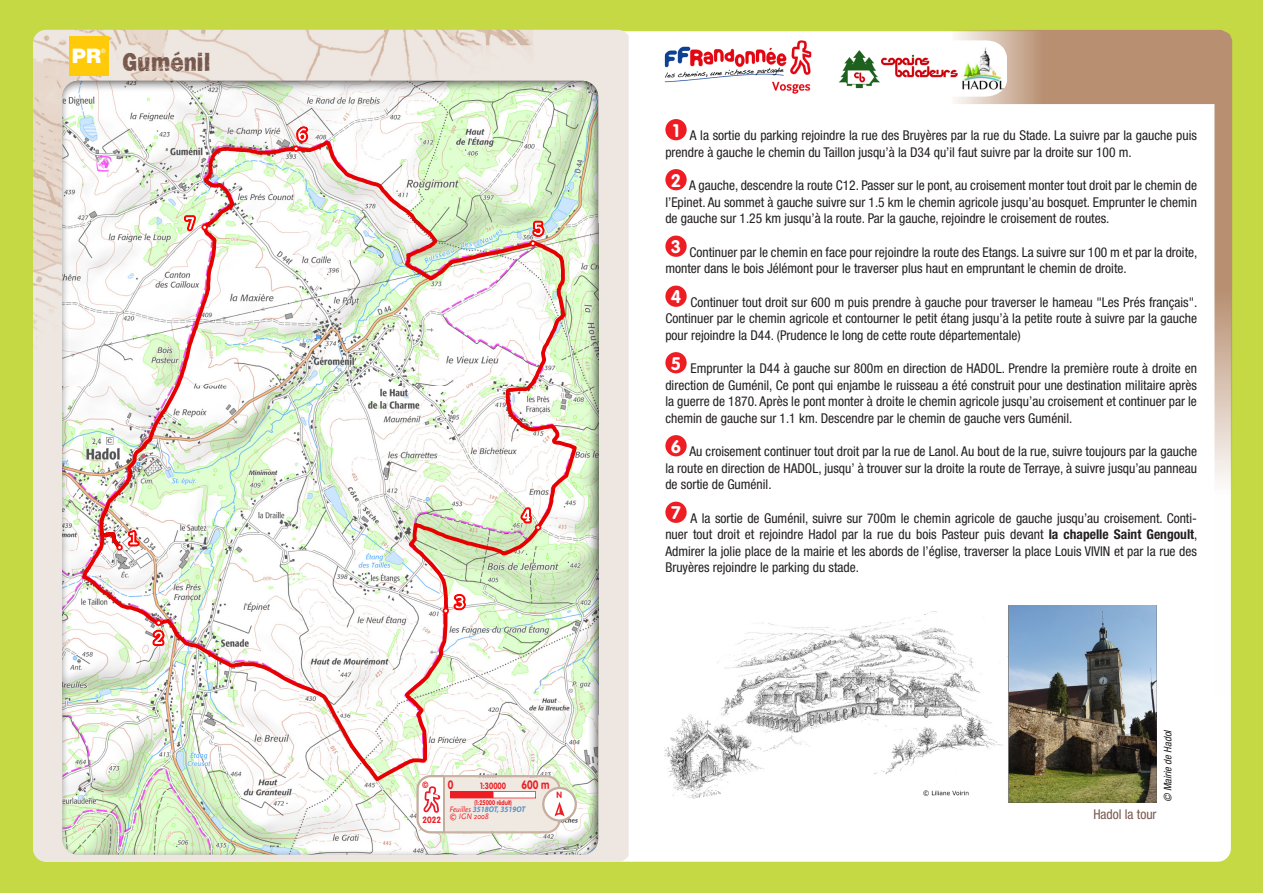
<style>
.page{position:relative;width:1263px;height:893px;background:#fff}
.page>*{position:absolute;margin:0;border:0;box-sizing:border-box;transform-origin:0 0}
.t1{font:27px "Frankie OTF";color:#78594e;scale:.83 1}
.t2{font:900 20.1px "Helvetica Neue LT Std";color:#fff}
.t3{font:condensed 13.5px/16.5px "Helvetica Neue LT Std";color:#231f20;text-align:justify}
.t4{font:condensed 13.5px "Helvetica Neue LT Std";color:#78594e}
.t5{font:700 12px "VAG Rounded Std";color:#ee1d23;scale:.82 1}
.t6{font:italic condensed 10.5px "Helvetica Neue LT Std";color:#231f20}
.t7{font:700 9px "VAG Rounded Std";color:#ee1d23;scale:.82 1}
.t8{font:700 9px "VAG Rounded Std";color:#ee1d23;scale:.9 1}
.t9{font:italic 700 8.25px "Myriad Pro";color:#5a91c6;scale:.9 1}
.t10{font:italic 8.25px "Scala Sans";color:#ee1d23;scale:.9 1}
.t11{font:700 6.75px "VAG Rounded Std";color:#ee1d23;scale:.82 1}
.t12{font:6.15px "Helvetica Neue LT Std";color:#fff}
.s1{font-family:"Scala Sans";font-weight:400;color:#ee1d23}
.s2{font-weight:700}
</style>
<div class="page">
<div style="left:0;top:0;width:631px;height:893px;background:#c4d944"></div>
<div style="left:631px;top:0;width:632px;height:893px;background:#c4d944"></div>
<div style="left:632px;top:31px;width:599px;height:831px;background:#fff"></div>
<img style="left:33px;top:30px;width:596px;height:832px">
<div style="left:665px;top:119px;width:22px;height:21px;background:#ee1d23;border-radius:50%"></div>
<div style="left:665px;top:169px;width:22px;height:21px;background:#ee1d23;border-radius:50%"></div>
<div style="left:665px;top:236px;width:22px;height:21px;background:#ee1d23;border-radius:50%"></div>
<div style="left:665px;top:286px;width:22px;height:21px;background:#ee1d23;border-radius:50%"></div>
<div style="left:665px;top:352px;width:22px;height:21px;background:#ee1d23;border-radius:50%"></div>
<div style="left:665px;top:435px;width:22px;height:21px;background:#ee1d23;border-radius:50%"></div>
<div style="left:665px;top:502px;width:22px;height:21px;background:#ee1d23;border-radius:50%"></div>
<div style="left:69px;top:36px;width:39px;height:39px;background:#feca0a"></div>
<div style="left:62px;top:80px;width:537px;height:775px;background:#231f20;opacity:.75"></div>
<svg style="left:416px;top:775px;width:161px;height:58px;background:#eddad4"></svg>
<svg style="left:653px;top:40px;width:170px;height:57px"></svg>
<img style="left:665px;top:40px;width:146px;height:57px">
<svg style="left:838px;top:30px;width:394px;height:667px;background:#f7f4f0"></svg>
<img style="left:838px;top:47px;width:169px;height:43px">
<img style="left:664px;top:605px;width:492px;height:197px">
<h2 class="t2" style="left:72px;top:44px;width:31px">PR</h2>
<p class="t12" style="left:101px;top:47px;width:6px">®</p>
<h1 class="t1" style="left:122px;top:46px;width:108px">Guménil</h1>
<p class="t5" style="left:448px;top:777px;width:8px">0</p>
<p class="t7" style="left:480px;top:780px;width:33px">1:30000</p>
<p class="t5" style="left:522px;top:777px;width:36px">600 m</p>
<p class="t11" style="left:474px;top:798px;width:47px">(1:25000 réduit)</p>
<p class="t8" style="left:422px;top:779px;width:9px">©</p>
<p class="t8" style="left:557px;top:790px;width:8px">N</p>
<p class="t9" style="left:450px;top:804px;width:86px"><span class="s1">Feuilles</span> 3518OT, 3519OT</p>
<p class="t10" style="left:450px;top:812px;width:45px">© IGN 2008</p>
<p class="t8" style="left:422px;top:815px;width:22px">2022</p>
<p class="t3" style="left:665px;top:127px;width:533px;text-indent:7px"><sup>1</sup> A la sortie du parking rejoindre la rue des Bruyères par la rue du Stade. La suivre par la gauche puis prendre à gauche le chemin du Taillon jusqu’à la D34 qu’il faut suivre par la droite sur 100 m.</p>
<p class="t3" style="left:665px;top:177px;width:533px;text-indent:5px"><sup>2</sup> A gauche, descendre la route C12. Passer sur le pont, au croisement monter tout droit par le chemin de l’Epinet. Au sommet à gauche suivre sur 1.5 km le chemin agricole jusqu’au bosquet. Emprunter le chemin de gauche sur 1.25 km jusqu’à la route. Par la gauche, rejoindre le croisement de routes.</p>
<p class="t3" style="left:665px;top:244px;width:533px;text-indent:5px"><sup>3</sup> Continuer par le chemin en face pour rejoindre la route des Etangs. La suivre sur 100 m et par la droite, monter dans le bois Jélémont pour le traverser plus haut en empruntant le chemin de droite.</p>
<p class="t3" style="left:665px;top:294px;width:534px;text-indent:5px"><sup>4</sup> Continuer tout droit sur 600 m puis prendre à gauche pour traverser le hameau "Les Prés français".<br>Continuer par le chemin agricole et contourner le petit étang jusqu’à la petite route à suivre par la gauche pour rejoindre la D44. (Prudence le long de cette route départementale)</p>
<p class="t3" style="left:665px;top:360px;width:533px;text-indent:5px"><sup>5</sup> Emprunter la D44 à gauche sur 800m en direction de HADOL. Prendre la première route à droite en direction de Guménil, Ce pont qui enjambe le ruisseau a été construit pour une destination militaire après la guerre de 1870. Après le pont monter à droite le chemin agricole jusqu’au croisement et continuer par le chemin de gauche sur 1.1 km. Descendre par le chemin de gauche vers Guménil.</p>
<p class="t3" style="left:665px;top:443px;width:533px;text-indent:5px"><sup>6</sup> Au croisement continuer tout droit par la rue de Lanol. Au bout de la rue, suivre toujours par la gauche la route en direction de HADOL, jusqu’ à trouver sur la droite la route de Terraye, à suivre jusqu’au panneau de sortie de Guménil.</p>
<p class="t3" style="left:665px;top:510px;width:534px;text-indent:6px"><sup>7</sup> A la sortie de Guménil, suivre sur 700m le chemin agricole de gauche jusqu’au croisement. Conti&shy;nuer tout droit et rejoindre Hadol par la rue du bois Pasteur puis devant <span class="s2">la chapelle Saint Gengoult</span>, Admirer la jolie place de la mairie et les abords de l’église, traverser la place Louis VIVIN et par la rue des Bruyères rejoindre le parking du stade.</p>
<p class="t6" style="left:1162px;top:802px;width:74px;rotate:-90deg">© Mairie de Hadol</p>
<p class="t4" style="left:1093px;top:807px;width:65px">Hadol la tour</p>
</div>
